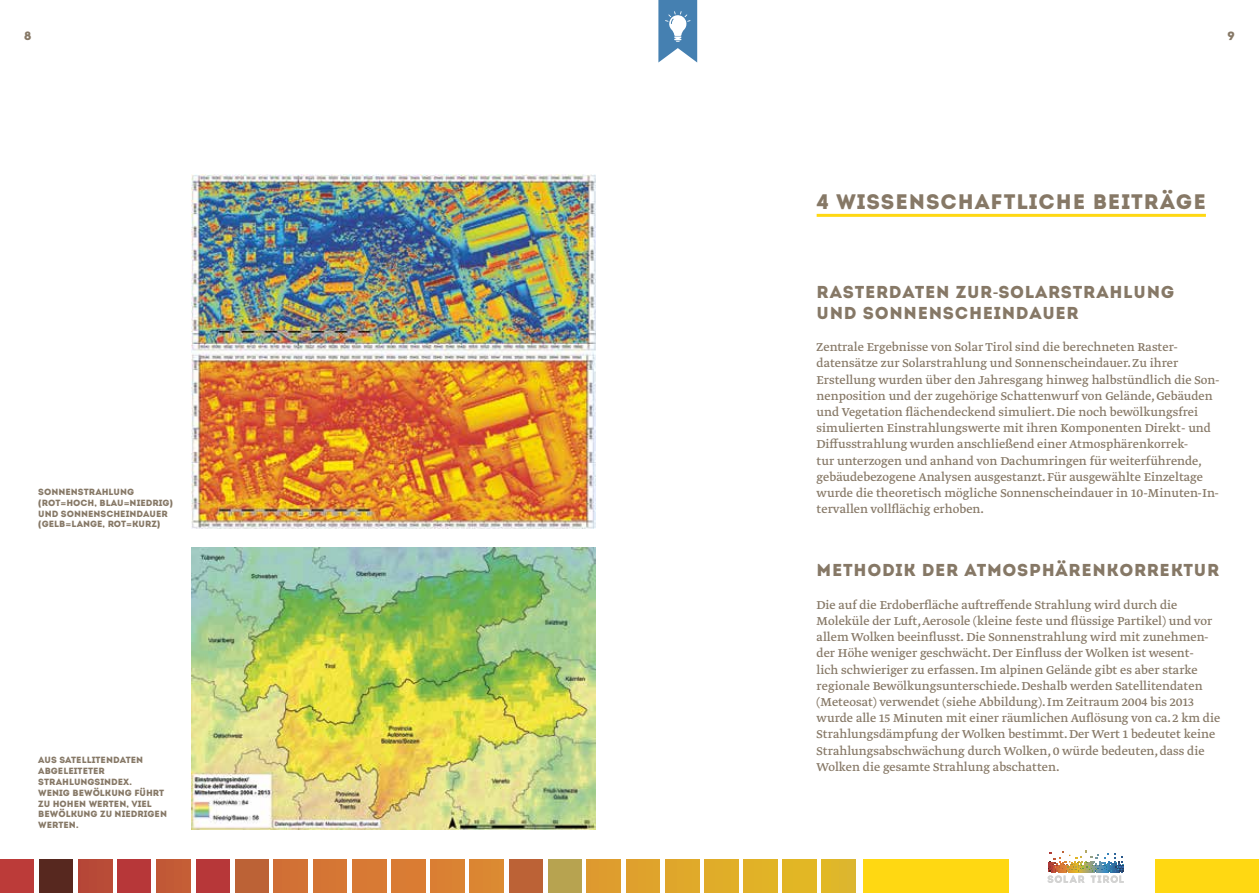
<style>
.page{position:relative;width:1259px;height:893px;background:#fff}
.page>*{position:absolute;margin:0;border:0;box-sizing:border-box;transform-origin:0 0}
.t1{font:21px "Intro";letter-spacing:.04em;color:#867866}
.t2{font:17.25px/20.7px "Intro";letter-spacing:.04em;color:#867866}
.t3{font:13.5px/16.2px "Greta Text";color:#867866}
.t4{font:12px "Intro";color:#867866}
.t5{font:9px/10.8px "Intro";color:#867866}
.s1{font-family:"Helvetica LT Std";font-weight:900}
</style>
<div class="page">
<div style="left:1155px;top:859px;width:104px;height:34px;background:#ffd812"></div>
<svg style="left:1047px;top:851px;width:76px;height:32px"></svg>
<div style="left:863px;top:859px;width:146px;height:34px;background:#ffd812"></div>
<div style="left:0;top:859px;width:34px;height:34px;background:#bc3b39"></div>
<div style="left:39px;top:859px;width:34px;height:34px;background:#57281f"></div>
<div style="left:78px;top:859px;width:34px;height:34px;background:#b74937"></div>
<div style="left:117px;top:859px;width:34px;height:34px;background:#b73739"></div>
<div style="left:156px;top:859px;width:34px;height:34px;background:#c25a36"></div>
<div style="left:196px;top:859px;width:33px;height:34px;background:#b73739"></div>
<div style="left:235px;top:859px;width:34px;height:34px;background:#bc6236"></div>
<div style="left:274px;top:859px;width:34px;height:34px;background:#d27135"></div>
<div style="left:313px;top:859px;width:34px;height:34px;background:#d57634"></div>
<div style="left:352px;top:859px;width:34px;height:34px;background:#d87a34"></div>
<div style="left:391px;top:859px;width:34px;height:34px;background:#da7c33"></div>
<div style="left:430px;top:859px;width:34px;height:34px;background:#da8133"></div>
<div style="left:469px;top:859px;width:34px;height:34px;background:#db8832"></div>
<div style="left:509px;top:859px;width:33px;height:34px;background:#bc6236"></div>
<div style="left:548px;top:859px;width:34px;height:34px;background:#b7a350"></div>
<div style="left:587px;top:859px;width:34px;height:34px;background:#de9c2e"></div>
<div style="left:626px;top:859px;width:34px;height:34px;background:#dfa22c"></div>
<div style="left:665px;top:859px;width:34px;height:34px;background:#e0a82b"></div>
<div style="left:704px;top:859px;width:34px;height:34px;background:#e0ad29"></div>
<div style="left:743px;top:859px;width:34px;height:34px;background:#e1b227"></div>
<div style="left:782px;top:859px;width:34px;height:34px;background:#e2b625"></div>
<div style="left:822px;top:859px;width:33px;height:34px;background:#dfb72a"></div>
<hr style="left:816px;top:214px;width:390px;height:3px;background:#ffd812">
<img style="left:191px;top:547px;width:404px;height:283px">
<img style="left:191px;top:174px;width:404px;height:354px">
<svg style="left:658px;top:0;width:39px;height:63px"></svg>
<p class="t4" style="left:24px;top:28px;width:9px">8</p>
<p class="t4" style="left:1227px;top:28px;width:9px">9</p>
<p class="t5" style="left:38px;top:486px;width:136px">SONNENSTRAHLUNG <span class="s1">(</span>ROT<span class="s1">=</span>HOCH, BLAU<span class="s1">=</span>NIEDRIG<span class="s1">)<br></span>UND SONNENSCHEINDAUER <span class="s1">(</span>GELB<span class="s1">=</span>LANGE, ROT<span class="s1">=</span>KURZ<span class="s1">)</span></p>
<p class="t5" style="left:38px;top:755px;width:130px">AUS SATELLITENDATEN<br>ABGELEITETER<br>STRAHLUNGSINDEX.<br>WENIG BEWÖLKUNG FÜHRT<br>ZU HOHEN WERTEN, VIEL<br>BEWÖLKUNG ZU NIEDRIGEN<br>WERTEN.</p>
<h1 class="t1" style="left:816px;top:189px;width:391px">4 WISSENSCHAFTLICHE BEITRÄGE</h1>
<p class="t2" style="left:816px;top:282px;width:359px">RASTERDATEN ZUR-SOLARSTRAHLUNG<br>UND SONNENSCHEINDAUER</p>
<p class="t3" style="left:816px;top:340px;width:404px">Zentrale Ergebnisse von Solar Tirol sind die berechneten Raster&shy;datensätze zur Solarstrahlung und Sonnenscheindauer. Zu ihrer Erstellung wurden über den Jahresgang hinweg halbstündlich die Son&shy;nenposition und der zugehörige Schattenwurf von Gelände, Gebäuden und Vegetation flächendeckend simuliert. Die noch bewölkungsfrei simulierten Einstrahlungswerte mit ihren Komponenten Direkt- und Diffusstrahlung wurden anschließend einer Atmosphärenkorrek-<br>tur unterzogen und anhand von Dachumringen für weiterführende, gebäudebezogene Analysen ausgestanzt. Für ausgewählte Einzeltage wurde die theoretisch mögliche Sonnenscheindauer in 10-Minuten-In&shy;tervallen vollflächig erhoben.</p>
<p class="t2" style="left:816px;top:560px;width:404px">METHODIK DER ATMOSPHÄRENKORREKTUR</p>
<p class="t3" style="left:816px;top:597px;width:405px">Die auf die Erdoberfläche auftreffende Strahlung wird durch die Moleküle der Luft, Aerosole (kleine feste und flüssige Partikel) und vor allem Wolken beeinflusst. Die Sonnenstrahlung wird mit zunehmen&shy;der Höhe weniger geschwächt. Der Einfluss der Wolken ist wesent-<br>lich schwieriger zu erfassen. Im alpinen Gelände gibt es aber starke regionale Bewölkungsunterschiede. Deshalb werden Satellitendaten (Meteosat) verwendet (siehe Abbildung). Im Zeitraum 2004 bis 2013 wurde alle 15 Minuten mit einer räumlichen Auflösung von ca. 2 km die Strahlungsdämpfung der Wolken bestimmt. Der Wert 1 bedeutet keine Strahlungsabschwächung durch Wolken, 0 würde bedeuten, dass die Wolken die gesamte Strahlung abschatten.</p>
</div>
